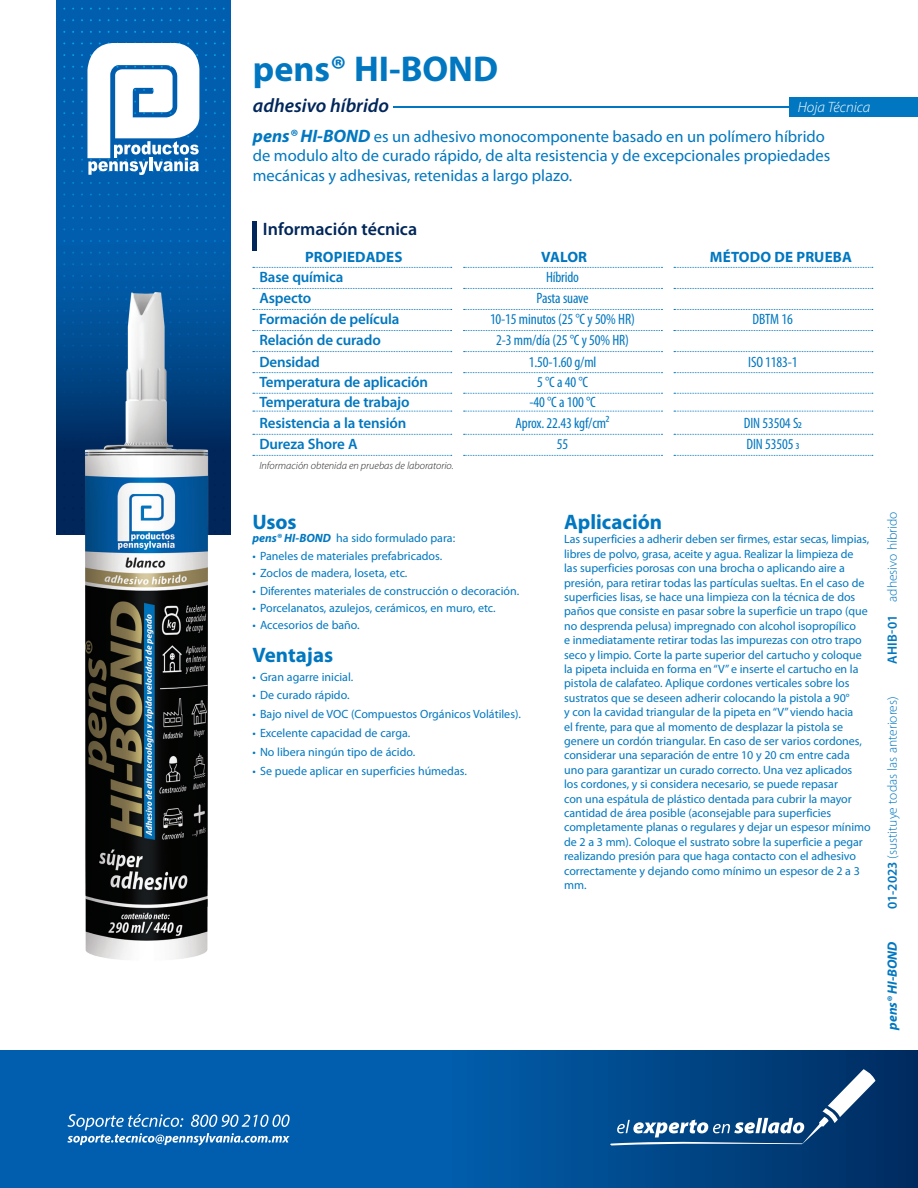
<style>
.page{position:relative;width:918px;height:1188px;background:#fff}
.page>*{position:absolute;margin:0;border:0;box-sizing:border-box;transform-origin:0 0}
.t1{font:700 36px "Myriad Pro";color:#0077c0}
.subtema{font:700 21px "Myriad Pro";color:#0077c0}
.t2{font:italic 600 19.5px "Myriad Pro";color:#00265a}
.t3{font:600 18px "Myriad Pro";color:#00265a}
.t4{font:16.5px/19.8px "Myriad Pro";color:#0077c0}
.tabla-frente{font:condensed 15px "Myriad Pro";letter-spacing:-.01em;color:#0077c0}
.tabla-frente-2{font:600 15px "Myriad Pro";letter-spacing:-.01em;color:#0077c0}
.tabla-frente-3{font:700 15px "Myriad Pro";letter-spacing:.01em;color:#0077c0}
.t5{font:italic 300 15px "Myriad Pro";color:#fff}
.texto{font:300 13.5px "Myriad Pro";color:#0077c0}
.texto-2{font:italic 700 13.5px "Myriad Pro";color:#0077c0}
.subtema-2{font:12px/14.4px "Myriad Pro";letter-spacing:-.005em;color:#0077c0}
.texto-3{font:italic 300 10.5px "Myriad Pro";color:#231f20}
.s1{font-weight:700;font-style:italic;font-size:18px}
.s2{font-weight:700;font-style:italic}
.s3{font-weight:600}
</style>
<div class="page">
<svg style="left:0;top:1050px;width:918px;height:138px;background:#00539d"></svg>
<svg style="left:56px;top:0;width:175px;height:534px;background:#00539d"></svg>
<svg style="left:67px;top:1114px;width:18px;height:13px"></svg>
<svg style="left:85px;top:1118px;width:19px;height:12px"></svg>
<svg style="left:105px;top:1115px;width:11px;height:12px"></svg>
<svg style="left:116px;top:1114px;width:25px;height:13px"></svg>
<svg style="left:142px;top:1118px;width:15px;height:9px"></svg>
<svg style="left:159px;top:1114px;width:11px;height:13px"></svg>
<svg style="left:171px;top:1118px;width:12px;height:9px"></svg>
<svg style="left:191px;top:1115px;width:17px;height:12px"></svg>
<svg style="left:209px;top:1115px;width:21px;height:12px"></svg>
<svg style="left:230px;top:1115px;width:60px;height:12px"></svg>
<svg style="left:67px;top:1136px;width:20px;height:9px"></svg>
<svg style="left:88px;top:1136px;width:12px;height:7px"></svg>
<svg style="left:100px;top:1134px;width:19px;height:9px"></svg>
<svg style="left:119px;top:1136px;width:19px;height:7px"></svg>
<svg style="left:139px;top:1133px;width:16px;height:10px"></svg>
<svg style="left:155px;top:1135px;width:17px;height:10px"></svg>
<svg style="left:172px;top:1136px;width:21px;height:7px"></svg>
<svg style="left:193px;top:1136px;width:13px;height:9px"></svg>
<svg style="left:206px;top:1133px;width:17px;height:10px"></svg>
<svg style="left:223px;top:1133px;width:67px;height:10px"></svg>
<svg style="left:81px;top:42px;width:118px;height:133px"></svg>
<svg style="left:98px;top:145px;width:27px;height:27px"></svg>
<svg style="left:125px;top:135px;width:26px;height:40px"></svg>
<svg style="left:149px;top:135px;width:34px;height:37px"></svg>
<svg style="left:180px;top:145px;width:19px;height:27px"></svg>
<div style="left:790px;top:97px;width:128px;height:20px;background:#0077c0"></div>
<svg style="left:609px;top:1069px;width:266px;height:77px;background:#1f568c"></svg>
<hr style="left:394px;top:106px;width:403px;height:1px;background:#0077c0">
<svg style="left:253px;top:267px;width:199px;height:1px"></svg>
<svg style="left:464px;top:267px;width:198px;height:1px"></svg>
<svg style="left:674px;top:267px;width:199px;height:1px"></svg>
<svg style="left:253px;top:288px;width:199px;height:1px"></svg>
<svg style="left:464px;top:288px;width:198px;height:1px"></svg>
<svg style="left:674px;top:288px;width:199px;height:1px"></svg>
<svg style="left:253px;top:309px;width:199px;height:1px"></svg>
<svg style="left:464px;top:309px;width:198px;height:1px"></svg>
<svg style="left:674px;top:309px;width:199px;height:1px"></svg>
<svg style="left:253px;top:330px;width:199px;height:1px"></svg>
<svg style="left:463px;top:330px;width:199px;height:1px"></svg>
<svg style="left:674px;top:330px;width:199px;height:1px"></svg>
<svg style="left:253px;top:351px;width:199px;height:1px"></svg>
<svg style="left:464px;top:351px;width:198px;height:1px"></svg>
<svg style="left:674px;top:351px;width:199px;height:1px"></svg>
<svg style="left:253px;top:372px;width:199px;height:1px"></svg>
<svg style="left:464px;top:372px;width:198px;height:1px"></svg>
<svg style="left:674px;top:372px;width:199px;height:1px"></svg>
<svg style="left:253px;top:393px;width:199px;height:1px"></svg>
<svg style="left:464px;top:393px;width:198px;height:1px"></svg>
<svg style="left:674px;top:393px;width:199px;height:1px"></svg>
<svg style="left:253px;top:411px;width:199px;height:1px"></svg>
<svg style="left:464px;top:411px;width:198px;height:1px"></svg>
<svg style="left:674px;top:411px;width:199px;height:1px"></svg>
<svg style="left:253px;top:434px;width:199px;height:1px"></svg>
<svg style="left:464px;top:434px;width:198px;height:1px"></svg>
<svg style="left:674px;top:434px;width:199px;height:1px"></svg>
<svg style="left:253px;top:455px;width:199px;height:1px"></svg>
<svg style="left:464px;top:455px;width:198px;height:1px"></svg>
<svg style="left:674px;top:455px;width:199px;height:1px"></svg>
<div style="left:252px;top:221px;width:5px;height:29px;background:#00265a"></div>
<img style="left:84px;top:257px;width:125px;height:703px">
<p class="t1" style="left:253px;top:45px;width:247px">pens® HI-BOND</p>
<p class="t2" style="left:253px;top:93px;width:138px">adhesivo híbrido</p>
<p class="t5" style="left:798px;top:98px;width:74px">Hoja Técnica</p>
<p class="t4" style="left:253px;top:126px;width:579px"><span class="s1">pens® HI-BOND</span> es un adhesivo monocomponente basado en un polímero híbrido de modulo alto de curado rápido, de alta resistencia y de excepcionales propiedades mecánicas y adhesivas, retenidas a largo plazo.</p>
<p class="t3" style="left:263px;top:217px;width:156px">Información técnica</p>
<p class="tabla-frente-3" style="left:305px;top:247px;width:99px">PROPIEDADES</p>
<p class="tabla-frente-3" style="left:541px;top:247px;width:47px">VALOR</p>
<p class="tabla-frente-3" style="left:710px;top:247px;width:143px">MÉTODO DE PRUEBA</p>
<p class="tabla-frente-2" style="left:259px;top:267px;width:86px">Base química</p>
<p class="tabla-frente-2" style="left:259px;top:288px;width:53px">Aspecto</p>
<p class="tabla-frente-2" style="left:259px;top:309px;width:142px">Formación de película</p>
<p class="tabla-frente-2" style="left:259px;top:330px;width:123px">Relación de curado</p>
<p class="tabla-frente-2" style="left:259px;top:372px;width:170px">Temperatura de aplicación</p>
<p class="tabla-frente-2" style="left:259px;top:393px;width:152px">Temperatura de trabajo</p>
<p class="tabla-frente-2" style="left:259px;top:413px;width:148px">Resistencia a la tensión</p>
<p class="tabla-frente-2" style="left:259px;top:434px;width:100px">Dureza Shore A</p>
<p class="texto-3" style="left:259px;top:459px;width:196px">Información obtenida en pruebas de laboratorio.</p>
<p class="tabla-frente" style="left:546px;top:268px;width:34px">Híbrido</p>
<p class="tabla-frente" style="left:537px;top:289px;width:53px">Pasta suave</p>
<p class="tabla-frente" style="left:490px;top:310px;width:146px">10-15 minutos (25 °C y 50% HR)</p>
<p class="tabla-frente" style="left:753px;top:310px;width:42px">DBTM 16</p>
<p class="tabla-frente" style="left:496px;top:331px;width:134px">2-3 mm/día (25 °C y 50% HR)</p>
<p class="tabla-frente-2" style="left:259px;top:353px;width:62px">Densidad</p>
<p class="tabla-frente" style="left:529px;top:353px;width:69px">1.50-1.60 g/ml</p>
<p class="tabla-frente" style="left:748px;top:353px;width:51px">ISO 1183-1</p>
<p class="tabla-frente" style="left:537px;top:373px;width:53px">5 °C a 40 °C</p>
<p class="tabla-frente" style="left:529px;top:393px;width:68px">-40 °C a 100 °C</p>
<p class="tabla-frente" style="left:516px;top:414px;width:96px">Aprox. 22.43 kgf/cm²</p>
<p class="tabla-frente" style="left:744px;top:414px;width:60px">DIN 53504 S2</p>
<p class="tabla-frente" style="left:747px;top:435px;width:54px">DIN 53505 3</p>
<p class="tabla-frente" style="left:557px;top:435px;width:13px">55</p>
<p class="subtema" style="left:252px;top:508px;width:46px">Usos</p>
<p class="subtema-2" style="left:252px;top:531px;width:204px"><span class="s2">pens® HI-BOND</span> ha sido formulado para:</p>
<p class="subtema-2" style="left:252px;top:548px;width:191px">• Paneles de materiales prefabricados.</p>
<p class="subtema-2" style="left:252px;top:566px;width:157px">• Zoclos de madera, loseta, etc.</p>
<p class="subtema-2" style="left:252px;top:583px;width:268px">• Diferentes materiales de construcción o decoración.</p>
<p class="subtema-2" style="left:252px;top:600px;width:245px">• Porcelanatos, azulejos, cerámicos, en muro, etc.</p>
<p class="subtema-2" style="left:252px;top:618px;width:109px">• Accesorios de baño.</p>
<p class="subtema" style="left:252px;top:641px;width:82px">Ventajas</p>
<p class="subtema-2" style="left:252px;top:669px;width:102px">• Gran agarre inicial.</p>
<p class="subtema-2" style="left:252px;top:688px;width:99px">• De curado rápido.</p>
<p class="subtema-2" style="left:252px;top:707px;width:270px">• Bajo nivel de VOC (Compuestos Orgánicos Volátiles).</p>
<p class="subtema-2" style="left:252px;top:726px;width:160px">• Excelente capacidad de carga.</p>
<p class="subtema-2" style="left:252px;top:745px;width:164px">• No libera ningún tipo de ácido.</p>
<p class="subtema-2" style="left:252px;top:763px;width:216px">• Se puede aplicar en superficies húmedas.</p>
<p class="subtema" style="left:564px;top:508px;width:100px">Aplicación</p>
<p class="subtema-2" style="left:564px;top:532px;width:308px">Las superficies a adherir deben ser firmes, estar secas, limpias, libres de polvo, grasa, aceite y agua. Realizar la limpieza de<br>las superficies porosas con una brocha o aplicando aire a presión, para retirar todas las partículas sueltas. En el caso de superficies lisas, se hace una limpieza con la técnica de dos paños que consiste en pasar sobre la superficie un trapo (que no desprenda pelusa) impregnado con alcohol isopropílico<br>e inmediatamente retirar todas las impurezas con otro trapo seco y limpio. Corte la parte superior del cartucho y coloque la pipeta incluida en forma en “V” e inserte el cartucho en la pistola de calafateo. Aplique cordones verticales sobre los sustratos que se deseen adherir colocando la pistola a 90°<br>y con la cavidad triangular de la pipeta en “V” viendo hacia<br>el frente, para que al momento de desplazar la pistola se genere un cordón triangular. En caso de ser varios cordones, considerar una separación de entre 10 y 20 cm entre cada uno para garantizar un curado correcto. Una vez aplicados<br>los cordones, y si considera necesario, se puede repasar<br>con una espátula de plástico dentada para cubrir la mayor cantidad de área posible (aconsejable para superficies completamente planas o regulares y dejar un espesor mínimo de 2 a 3 mm). Coloque el sustrato sobre la superficie a pegar realizando presión para que haga contacto con el adhesivo correctamente y dejando como mínimo un espesor de 2 a 3 mm.</p>
<p class="texto" style="left:884px;top:664px;width:154px;rotate:-90deg"><span class="s3">AHIB-01</span> adhesivo híbrido</p>
<p class="texto" style="left:884px;top:909px;width:215px;rotate:-90deg"><span class="s3">01-2023</span> (sustituye todas las anteriores)</p>
<p class="texto-2" style="left:883px;top:1030px;width:90px;rotate:-90deg">pens® HI-BOND</p>
</div>
